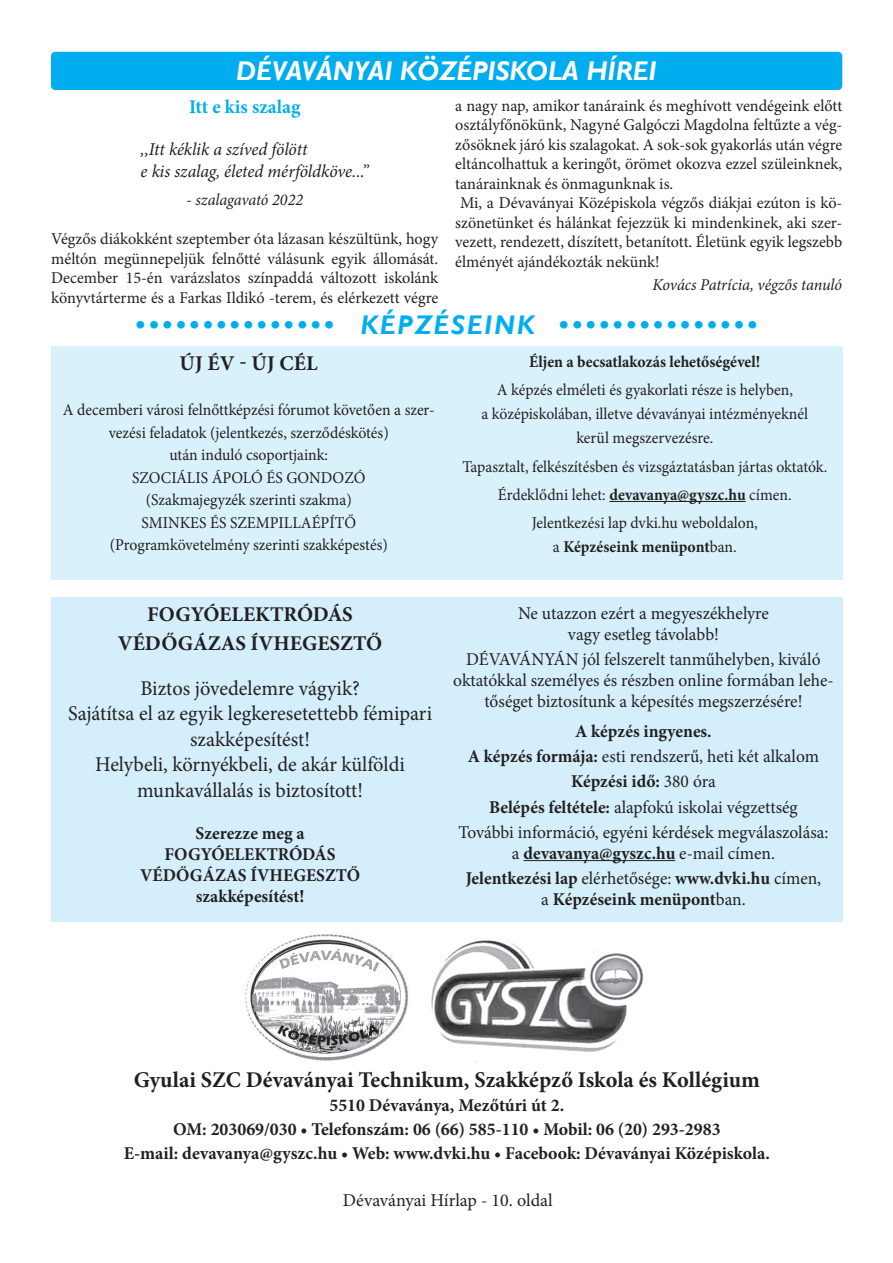
<style>
.page{position:relative;width:893px;height:1263px;background:#fff}
.page>*{position:absolute;margin:0;border:0;box-sizing:border-box;transform-origin:0 0}
.t1{font:italic 700 27px "Gill Sans";letter-spacing:.07em;color:#00aeef}
.t2{font:italic 700 27px "Gill Sans";color:#fff}
.t3{font:700 22.5px "Minion Pro";color:#231f20}
.t4{font:21px/25.5px "Minion Pro";color:#231f20;text-align:center}
.t5{font:700 21px/28.5px "Minion Pro";color:#231f20;text-align:center}
.t6{font:700 19.5px "Minion Pro";color:#00aeef}
.t7{font:18px/25.2px "Minion Pro";color:#231f20;text-align:center}
.t8{font:700 18px/21px "Minion Pro";color:#231f20;text-align:center}
.t9{font:italic 18px/22.5px "Minion Pro";letter-spacing:-.005em;color:#231f20}
.t10{font:16.5px/19.5px "Minion Pro";color:#231f20;text-align:justify}
.t11{font:16.5px/22.5px "Minion Pro";color:#231f20;text-align:center;scale:.95 1}
.t12{font:700 16.5px "Minion Pro";color:#231f20;scale:.95 1}
.t13{font:italic 16.5px "Minion Pro";letter-spacing:-.005em;color:#231f20}
.s1{font-weight:700}
.s2{font-weight:400}
</style>
<div class="page">
<div style="left:51px;top:52px;width:791px;height:38px;background:#00aeef;border-radius:4px"></div>
<div style="left:51px;top:597px;width:791px;height:325px;background:#d4effb"></div>
<hr style="left:523px;top:860px;width:152px;height:1px;background:#231f20">
<div style="left:51px;top:347px;width:791px;height:233px;background:#d9f1fb"></div>
<hr style="left:609px;top:501px;width:137px;height:1px;background:#231f20">
<img style="left:245px;top:934px;width:399px;height:129px">
<h1 class="t2" style="left:236px;top:55px;width:422px">DÉVAVÁNYAI KÖZÉPISKOLA HÍREI</h1>
<p class="t6" style="left:189px;top:99px;width:113px">Itt e kis szalag</p>
<p class="t9" style="left:141px;top:139px;width:229px">,,Itt kéklik a szíved fölött<br>e kis szalag, életed mérföldköve...”</p>
<p class="t13" style="left:186px;top:193px;width:118px">- szalagavató 2022</p>
<p class="t10" style="left:51px;top:230px;width:389px">Végzős diákokként szeptember óta lázasan készültünk, hogy méltón megünnepeljük felnőtté válásunk egyik állomását.<br>December 15-én varázslatos színpaddá változott iskolánk könyvtárterme és a Farkas Ildikó -terem, és elérkezett végre</p>
<p class="t10" style="left:455px;top:97px;width:389px;text-align:left">a nagy nap, amikor tanáraink és meghívott vendégeink előtt osztályfőnökünk, Nagyné Galgóczi Magdolna feltűzte a vég&shy;zősöknek járó kis szalagokat. A sok-sok gyakorlás után végre eltáncolhattuk a keringőt, örömet okozva ezzel szüleinknek, tanárainknak és önmagunknak is.<br>Mi, a Dévaványai Középiskola végzős diákjai ezúton is kö&shy;szönetünket és hálánkat fejezzük ki mindenkinek, aki szer&shy;vezett, rendezett, díszített, betanított. Életünk egyik legszebb élményét ajándékozták nekünk!</p>
<p class="t13" style="left:652px;top:278px;width:191px">Kovács Patrícia, végzős tanuló</p>
<h1 class="t1" style="left:136px;top:309px;width:623px">••••••••••••••• KÉPZÉSEINK •••••••••••••••</h1>
<p class="t5" style="left:180px;top:351px;width:140px">ÚJ ÉV - ÚJ CÉL</p>
<p class="t11" style="left:63px;top:400px;width:393px">A decemberi városi felnőttképzési fórumot követően a szer&shy;vezési feladatok (jelentkezés, szerződéskötés)<br>után induló csoportjaink:<br>SZOCIÁLIS ÁPOLÓ ÉS GONDOZÓ<br>(Szakmajegyzék szerinti szakma)<br>SMINKES ÉS SZEMPILLAÉPÍTŐ<br>(Programkövetelmény szerinti szakképestés)</p>
<p class="t5" style="left:118px;top:602px;width:266px">FOGYÓELEKTRÓDÁS<br>VÉDŐGÁZAS ÍVHEGESZTŐ</p>
<p class="t4" style="left:68px;top:677px;width:365px">Biztos jövedelemre vágyik?<br>Sajátítsa el az egyik legkeresetettebb fémipari szakképesítést!<br>Helybeli, környékbeli, de akár külföldi munkavállalás is biztosított!</p>
<p class="t8" style="left:140px;top:824px;width:221px">Szerezze meg a<br>FOGYÓELEKTRÓDÁS<br>VÉDŐGÁZAS ÍVHEGESZTŐ szakképesítést!</p>
<p class="t12" style="left:529px;top:355px;width:245px">Éljen a becsatlakozás lehetőségével!</p>
<p class="t11" style="left:481px;top:379px;width:345px;line-height:24px">A képzés elméleti és gyakorlati része is helyben,<br>a középiskolában, illetve dévaványai intézményeknél kerül megszervezésre.</p>
<p class="t11" style="left:462px;top:454px;width:385px;line-height:28.2px">Tapasztalt, felkészítésben és vizsgáztatásban jártas oktatók.<br>Érdeklődni lehet: <span class="s1">devavanya@gyszc.hu</span> címen.<br>Jelentkezési lap dvki.hu weboldalon,</p>
<p class="t12" style="left:553px;top:540px;width:195px"><span class="s2">a</span> Képzéseink menüpont<span class="s2">ban.</span></p>
<p class="t7" style="left:518px;top:604px;width:252px;line-height:21px">Ne utazzon ezért a megyeszékhelyre vagy esetleg távolabb!</p>
<p class="t7" style="left:453px;top:650px;width:382px;line-height:21px">DÉVAVÁNYÁN jól felszerelt tanműhelyben, kiváló oktatókkal személyes és részben online formában lehe&shy;tőséget biztosítunk a képesítés megszerzésére!</p>
<p class="t7" style="left:458px;top:720px;width:371px"><span class="s1">A képzés ingyenes.<br>A képzés formája:</span> esti rendszerű, heti két alkalom <span class="s1">Képzési idő:</span> 380 óra<br><span class="s1">Belépés feltétele:</span> alapfokú iskolai végzettség<br>További információ, egyéni kérdések megválaszolása:</p>
<p class="t8" style="left:466px;top:842px;width:357px;line-height:25.2px"><span class="s2">a</span> devavanya@gyszc.hu <span class="s2">e-mail címen.<br></span>Jelentkezési lap <span class="s2">elérhetősége:</span> www.dvki.hu <span class="s2">címen,</span></p>
<p class="t8" style="left:541px;top:890px;width:206px"><span class="s2">a</span> Képzéseink menüpont<span class="s2">ban.</span></p>
<h2 class="t3" style="left:134px;top:1071px;width:628px">Gyulai SZC Dévaványai Technikum, Szakképző Iskola és Kollégium</h2>
<p class="t8" style="left:124px;top:1095px;width:648px;line-height:24px">5510 Dévaványa, Mezőtúri út 2.<br>OM: 203069/030 • Telefonszám: 06 (66) 585-110 • Mobil: 06 (20) 293-2983<br>E-mail: devavanya@gyszc.hu • Web: www.dvki.hu • Facebook: Dévaványai Középiskola.</p>
<p class="t7" style="left:343px;top:1189px;width:211px">Dévaványai Hírlap - 10. oldal</p>
</div>
